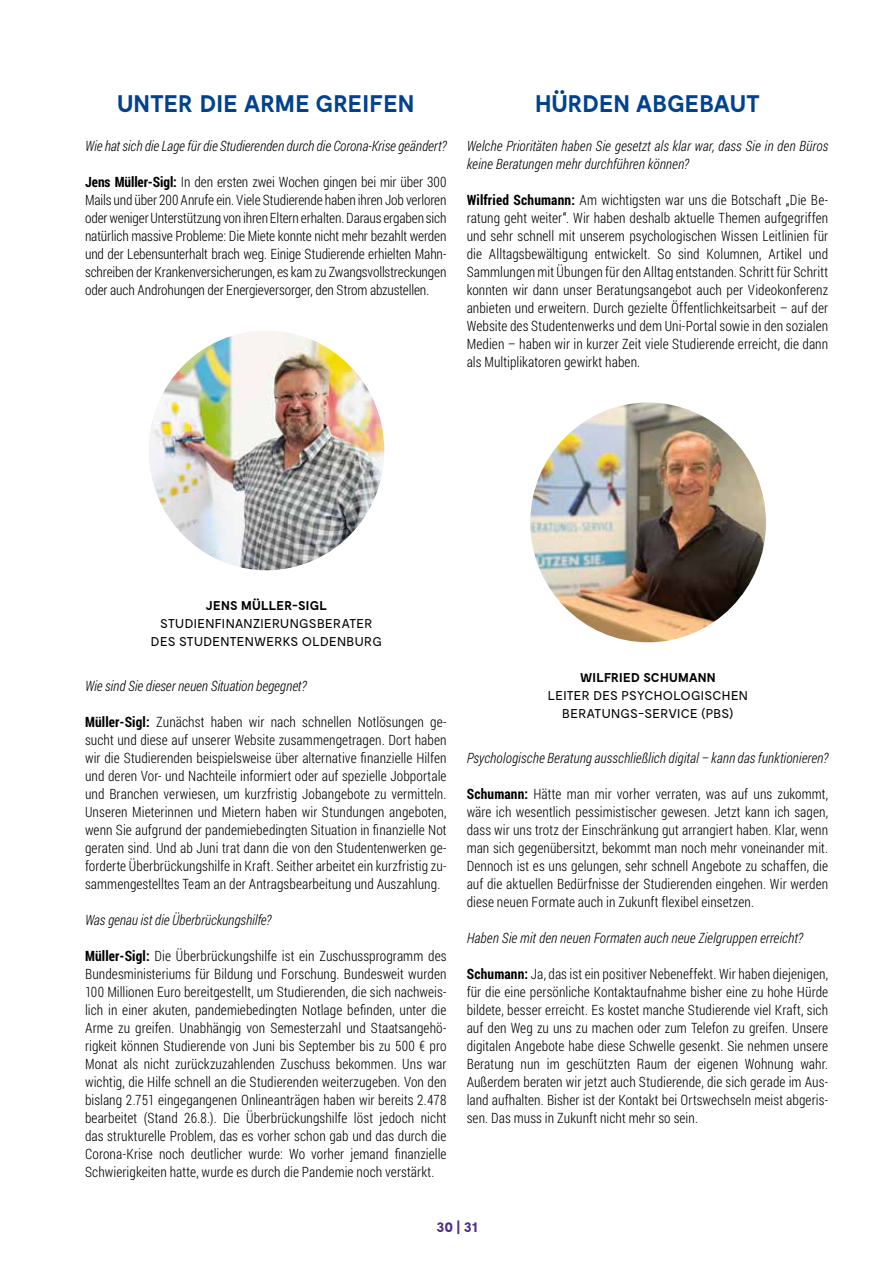
<style>
.page{position:relative;width:893px;height:1263px;background:#fff}
.page>*{position:absolute;margin:0;border:0;box-sizing:border-box;transform-origin:0 0}
.t1{font:700 24px "Moderat";color:#00428f}
.t2{font:700 15px "Moderat";color:#4d2d88}
.t3{font:300 14.25px/18px "Roboto Condensed";letter-spacing:.005em;color:#000;text-align:justify}
.t4{font:italic 300 14.25px/18px "Roboto Condensed";color:#000}
.t5{font:12.75px/18px "Moderat";letter-spacing:.02em;color:#000;text-align:center}
.t6{font:700 12.75px "Moderat";letter-spacing:.015em;color:#000}
.s1{font-weight:700}
</style>
<div class="page">
<img style="left:149px;top:331px;width:235px;height:239px">
<img style="left:530px;top:403px;width:236px;height:239px">
<h1 class="t1" style="left:117px;top:89px;width:299px">UNTER DIE ARME GREIFEN</h1>
<p class="t4" style="left:85px;top:136px;width:363px">Wie hat sich die Lage für die Studierenden durch die Corona-Krise geändert?</p>
<p class="t3" style="left:85px;top:172px;width:363px"><span class="s1">Jens Müller-Sigl:</span> In den ersten zwei Wochen gingen bei mir über 300<br>Mails und über 200 Anrufe ein. Viele Studierende haben ihren Job verloren oder weniger Unterstützung von ihren Eltern erhalten. Daraus ergaben sich natürlich massive Probleme: Die Miete konnte nicht mehr bezahlt werden und der Lebensunterhalt brach weg. Einige Studierende erhielten Mahn&shy;schreiben der Krankenversicherungen, es kam zu Zwangsvollstreckungen oder auch Androhungen der Energieversorger, den Strom abzustellen.</p>
<h1 class="t1" style="left:535px;top:89px;width:226px">HÜRDEN ABGEBAUT</h1>
<p class="t4" style="left:467px;top:136px;width:363px">Welche Prioritäten haben Sie gesetzt als klar war, dass Sie in den Büros keine Beratungen mehr durchführen können?</p>
<p class="t3" style="left:467px;top:190px;width:363px"><span class="s1">Wilfried Schumann:</span> Am wichtigsten war uns die Botschaft „Die Be&shy;ratung geht weiter“. Wir haben deshalb aktuelle Themen aufgegriffen und sehr schnell mit unserem psychologischen Wissen Leitlinien für die Alltagsbewältigung entwickelt. So sind Kolumnen, Artikel und Sammlungen mit Übungen für den Alltag entstanden. Schritt für Schritt konnten wir dann unser Beratungsangebot auch per Videokonferenz anbieten und erweitern. Durch gezielte Öffentlichkeitsarbeit – auf der Website des Studentenwerks und dem Uni-Portal sowie in den sozialen Medien – haben wir in kurzer Zeit viele Studierende erreicht, die dann als Multiplikatoren gewirkt haben.</p>
<p class="t6" style="left:205px;top:598px;width:123px">JENS MÜLLER-SIGL</p>
<p class="t5" style="left:151px;top:614px;width:232px">STUDIENFINANZIERUNGSBERATER<br>DES STUDENTENWERKS OLDENBURG</p>
<p class="t4" style="left:85px;top:676px;width:223px">Wie sind Sie dieser neuen Situation begegnet?</p>
<p class="t3" style="left:85px;top:712px;width:363px"><span class="s1">Müller-Sigl:</span> Zunächst haben wir nach schnellen Notlösungen ge&shy;sucht und diese auf unserer Website zusammengetragen. Dort haben wir die Studierenden beispielsweise über alternative finanzielle Hilfen und deren Vor- und Nachteile informiert oder auf spezielle Jobportale und Branchen verwiesen, um kurzfristig Jobangebote zu vermitteln.<br>Unseren Mieterinnen und Mietern haben wir Stundungen angeboten, wenn Sie aufgrund der pandemiebedingten Situation in finanzielle Not geraten sind. Und ab Juni trat dann die von den Studentenwerken ge&shy;forderte Überbrückungshilfe in Kraft. Seither arbeitet ein kurzfristig zu&shy;sammengestelltes Team an der Antragsbearbeitung und Auszahlung.</p>
<p class="t4" style="left:85px;top:910px;width:188px">Was genau ist die Überbrückungshilfe?</p>
<p class="t3" style="left:85px;top:946px;width:363px"><span class="s1">Müller-Sigl:</span> Die Überbrückungshilfe ist ein Zuschussprogramm des Bundesministeriums für Bildung und Forschung. Bundesweit wurden 100 Millionen Euro bereitgestellt, um Studierenden, die sich nachweis&shy;lich in einer akuten, pandemiebedingten Notlage befinden, unter die Arme zu greifen. Unabhängig von Semesterzahl und Staatsangehö&shy;rigkeit können Studierende von Juni bis September bis zu 500 € pro Monat als nicht zurückzuzahlenden Zuschuss bekommen. Uns war wichtig, die Hilfe schnell an die Studierenden weiterzugeben. Von den bislang 2.751 eingegangenen Onlineanträgen haben wir bereits 2.478 bearbeitet (Stand 26.8.). Die Überbrückungshilfe löst jedoch nicht das strukturelle Problem, das es vorher schon gab und das durch die Corona-Krise noch deutlicher wurde: Wo vorher jemand finanzielle Schwierigkeiten hatte, wurde es durch die Pandemie noch verstärkt.</p>
<p class="t6" style="left:580px;top:670px;width:137px">WILFRIED SCHUMANN</p>
<p class="t5" style="left:548px;top:686px;width:202px">LEITER DES PSYCHOLOGISCHEN<br>BERATUNGS-SERVICE (PBS)</p>
<p class="t4" style="left:467px;top:748px;width:363px">Psychologische Beratung ausschließlich digital – kann das funktionieren?</p>
<p class="t3" style="left:467px;top:784px;width:363px"><span class="s1">Schumann:</span> Hätte man mir vorher verraten, was auf uns zukommt, wäre ich wesentlich pessimistischer gewesen. Jetzt kann ich sagen, dass wir uns trotz der Einschränkung gut arrangiert haben. Klar, wenn man sich gegenübersitzt, bekommt man noch mehr voneinander mit.<br>Dennoch ist es uns gelungen, sehr schnell Angebote zu schaffen, die auf die aktuellen Bedürfnisse der Studierenden eingehen. Wir werden diese neuen Formate auch in Zukunft flexibel einsetzen.</p>
<p class="t4" style="left:467px;top:928px;width:338px">Haben Sie mit den neuen Formaten auch neue Zielgruppen erreicht?</p>
<p class="t3" style="left:467px;top:964px;width:363px"><span class="s1">Schumann:</span> Ja, das ist ein positiver Nebeneffekt. Wir haben diejenigen, für die eine persönliche Kontaktaufnahme bisher eine zu hohe Hürde bildete, besser erreicht. Es kostet manche Studierende viel Kraft, sich auf den Weg zu uns zu machen oder zum Telefon zu greifen. Unsere digitalen Angebote habe diese Schwelle gesenkt. Sie nehmen unsere Beratung nun im geschützten Raum der eigenen Wohnung wahr.<br>Außerdem beraten wir jetzt auch Studierende, die sich gerade im Aus&shy;land aufhalten. Bisher ist der Kontakt bei Ortswechseln meist abgeris&shy;sen. Das muss in Zukunft nicht mehr so sein.</p>
<p class="t2" style="left:436px;top:1219px;width:43px">30 | 31</p>
</div>
